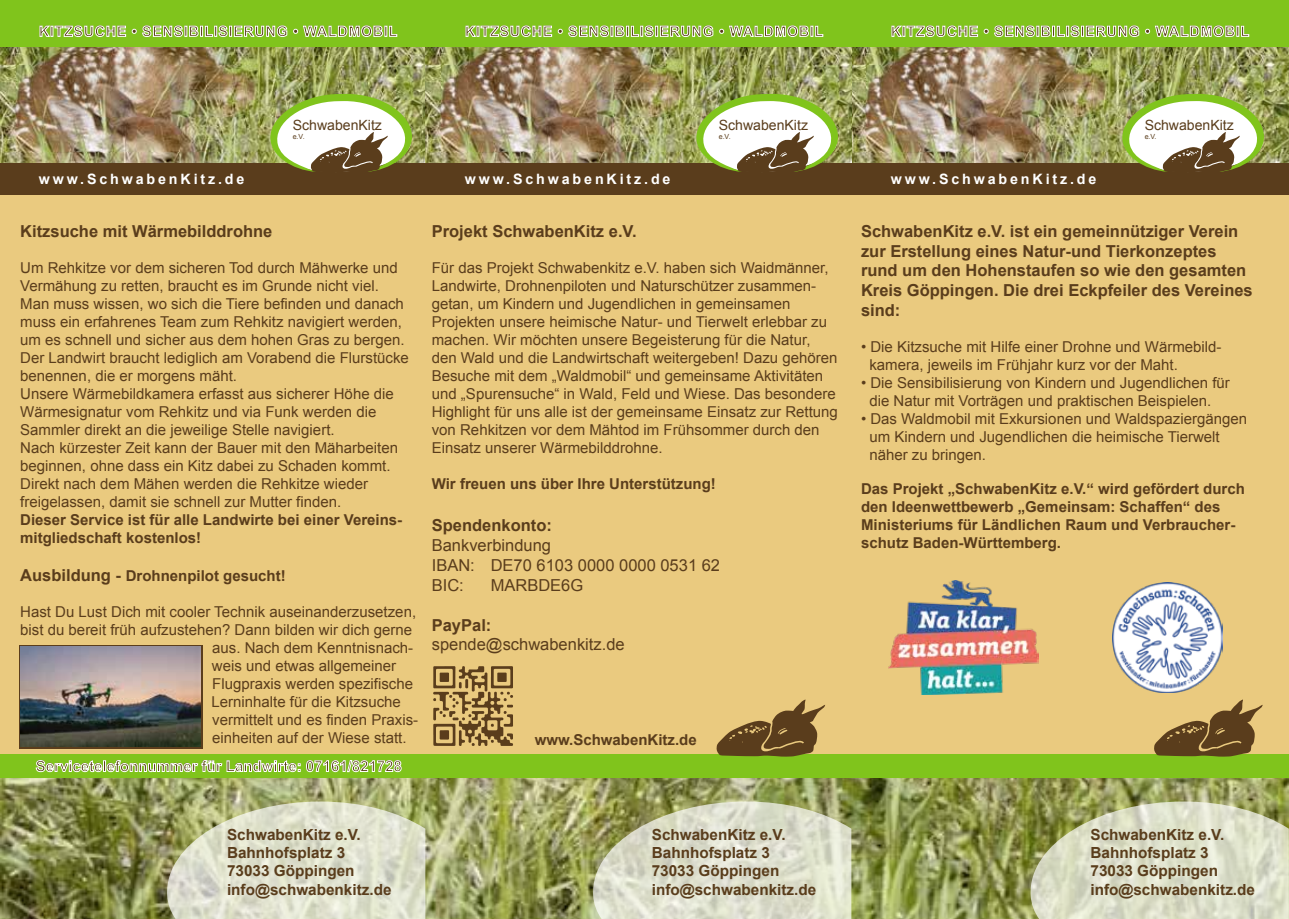
<style>
.page{position:relative;width:1289px;height:919px;background:#fff}
.page>*{position:absolute;margin:0;border:0;box-sizing:border-box;transform-origin:0 0}
.t1{font:700 16.5px/19.8px "Arial";color:#5a3d1c}
.t2{font:16.5px/19.8px "Arial";color:#5a3d1c}
.t3{font:700 15.3px/18.3px "Arial";color:#5a3d1c}
.t4{font:15px/18px "Arial";color:#5a3d1c}
.t5{font:700 15px/18px "Arial";color:#5a3d1c}
.t6{font:700 14.25px "Arial";letter-spacing:.05em;color:#5a3d1c}
.t7{font:700 14.25px "Arial";letter-spacing:.2em;color:#fff}
.t8{font:14.1px "Arial";color:#5a3d1c}
.t9{font:7.05px "Arial";color:#5a3d1c}
.s1{font-weight:700}
.s2{font-size:16.5px}
</style>
<div class="page">
<div style="left:0;top:0;width:1288px;height:918px;background:#eaca7f"></div>
<img style="left:0;top:771px;width:1287px;height:147px">
<img style="left:0;top:46px;width:1288px;height:118px">
<div style="left:850px;top:0;width:438px;height:46px;background:#80c41c"></div>
<div style="left:1px;top:754px;width:1287px;height:23px;background:#80c41c"></div>
<div style="left:850px;top:164px;width:438px;height:31px;background:#5a3d1c"></div>
<svg style="left:1122px;top:94px;width:141px;height:78px;background:#bcc299"></svg>
<svg style="left:891px;top:26px;width:97px;height:11px"></svg>
<svg style="left:994px;top:26px;width:145px;height:11px"></svg>
<svg style="left:1145px;top:25px;width:104px;height:12px"></svg>
<div style="left:425px;top:0;width:425px;height:46px;background:#80c41c"></div>
<div style="left:425px;top:164px;width:425px;height:31px;background:#5a3d1c"></div>
<svg style="left:696px;top:94px;width:142px;height:78px;background:#bcc299"></svg>
<svg style="left:465px;top:26px;width:87px;height:11px"></svg>
<svg style="left:558px;top:29px;width:4px;height:5px"></svg>
<svg style="left:568px;top:26px;width:145px;height:11px"></svg>
<svg style="left:719px;top:25px;width:104px;height:12px"></svg>
<div style="left:0;top:0;width:425px;height:46px;background:#80c41c"></div>
<div style="left:0;top:164px;width:425px;height:31px;background:#5a3d1c"></div>
<svg style="left:270px;top:94px;width:142px;height:78px;background:#bcc299"></svg>
<svg style="left:40px;top:26px;width:86px;height:11px"></svg>
<svg style="left:132px;top:26px;width:155px;height:11px"></svg>
<svg style="left:293px;top:25px;width:104px;height:12px"></svg>
<img style="left:1112px;top:582px;width:110px;height:110px">
<img style="left:888px;top:581px;width:150px;height:113px">
<svg style="left:1154px;top:699px;width:108px;height:57px"></svg>
<svg style="left:433px;top:666px;width:80px;height:80px"></svg>
<svg style="left:1030px;top:801px;width:258px;height:117px;background:#d0d3b7"></svg>
<svg style="left:716px;top:699px;width:109px;height:57px"></svg>
<svg style="left:593px;top:801px;width:258px;height:117px;background:#d3d4bc"></svg>
<svg style="left:167px;top:801px;width:258px;height:117px;background:#d6d8c0"></svg>
<svg style="left:19px;top:645px;width:183px;height:103px"></svg>
<img style="left:21px;top:646px;width:179px;height:100px">
<svg style="left:36px;top:760px;width:264px;height:12px"></svg>
<svg style="left:306px;top:760px;width:95px;height:12px"></svg>
<p class="t6" style="left:39px;top:23px;width:360px">KITZSUCHE • SENSIBILISIERUNG • WALDMOBIL</p>
<p class="t6" style="left:465px;top:23px;width:360px">KITZSUCHE • SENSIBILISIERUNG • WALDMOBIL</p>
<p class="t6" style="left:890px;top:23px;width:360px">KITZSUCHE • SENSIBILISIERUNG • WALDMOBIL</p>
<p class="t7" style="left:39px;top:171px;width:207px">www.SchwabenKitz.de</p>
<p class="t8" style="left:293px;top:116px;width:91px">SchwabenKitz</p>
<p class="t9" style="left:293px;top:132px;width:13px">e.V.</p>
<p class="t7" style="left:465px;top:171px;width:207px">www.SchwabenKitz.de</p>
<p class="t8" style="left:718px;top:116px;width:91px">SchwabenKitz</p>
<p class="t9" style="left:718px;top:132px;width:13px">e.V.</p>
<p class="t7" style="left:890px;top:171px;width:207px">www.SchwabenKitz.de</p>
<p class="t8" style="left:1144px;top:116px;width:91px">SchwabenKitz</p>
<p class="t9" style="left:1144px;top:132px;width:13px">e.V.</p>
<p class="t1" style="left:20px;top:221px;width:254px">Kitzsuche mit Wärmebilddrohne</p>
<p class="t4" style="left:20px;top:259px;width:390px">Um Rehkitze vor dem sicheren Tod durch Mähwerke und Vermähung zu retten, braucht es im Grunde nicht viel.<br>Man muss wissen, wo sich die Tiere befinden und danach muss ein erfahrenes Team zum Rehkitz navigiert werden, um es schnell und sicher aus dem hohen Gras zu bergen.<br>Der Landwirt braucht lediglich am Vorabend die Flurstücke benennen, die er morgens mäht.<br>Unsere Wärmebildkamera erfasst aus sicherer Höhe die Wärmesignatur vom Rehkitz und via Funk werden die Sammler direkt an die jeweilige Stelle navigiert.<br>Nach kürzester Zeit kann der Bauer mit den Mäharbeiten beginnen, ohne dass ein Kitz dabei zu Schaden kommt.<br>Direkt nach dem Mähen werden die Rehkitze wieder freigelassen, damit sie schnell zur Mutter finden.<br><span class="s1">Dieser Service ist für alle Landwirte bei einer Vereins&shy;mitgliedschaft kostenlos!</span></p>
<p class="t5" style="left:20px;top:566px;width:267px"><span class="s2">Ausbildung -</span> Drohnenpilot gesucht!</p>
<p class="t4" style="left:20px;top:602px;width:397px">Hast Du Lust Dich mit cooler Technik auseinanderzusetzen,</p>
<p class="t4" style="left:20px;top:620px;width:393px">bist du bereit früh aufzustehen? Dann bilden wir dich gerne</p>
<p class="t4" style="left:212px;top:638px;width:202px">aus. Nach dem Kenntnisnach-</p>
<p class="t4" style="left:212px;top:656px;width:186px">weis und etwas allgemeiner</p>
<p class="t4" style="left:212px;top:674px;width:202px">Flugpraxis werden spezifische</p>
<p class="t4" style="left:211px;top:692px;width:191px">Lerninhalte für die Kitzsuche</p>
<p class="t4" style="left:212px;top:710px;width:207px">vermittelt und es finden Praxis-</p>
<p class="t4" style="left:212px;top:728px;width:196px">einheiten auf der Wiese statt.</p>
<p class="t5" style="left:36px;top:757px;width:367px">Servicetelefonnummer für Landwirte: 07161/821728</p>
<p class="t1" style="left:432px;top:221px;width:206px">Projekt SchwabenKitz e.V.</p>
<p class="t4" style="left:432px;top:259px;width:407px">Für das Projekt Schwabenkitz e.V. haben sich Waidmänner, Landwirte, Drohnenpiloten und Naturschützer zusammen&shy;getan, um Kindern und Jugendlichen in gemeinsamen Projekten unsere heimische Natur- und Tierwelt erlebbar zu machen. Wir möchten unsere Begeisterung für die Natur, den Wald und die Landwirtschaft weitergeben! Dazu gehören Besuche mit dem „Waldmobil“ und gemeinsame Aktivitäten und „Spurensuche“ in Wald, Feld und Wiese. Das besondere Highlight für uns alle ist der gemeinsame Einsatz zur Rettung von Rehkitzen vor dem Mähtod im Frühsommer durch den Einsatz unserer Wärmebilddrohne.</p>
<p class="t5" style="left:432px;top:474px;width:286px">Wir freuen uns über Ihre Unterstützung!</p>
<p class="t5" style="left:861px;top:480px;width:385px">Das Projekt „SchwabenKitz e.V.“ wird gefördert durch den Ideenwettbewerb „Gemeinsam: Schaffen“ des Ministeriums für Ländlichen Raum und Verbraucher&shy;schutz Baden-Württemberg.</p>
<p class="t1" style="left:861px;top:221px;width:393px">SchwabenKitz e.V. ist ein gemeinnütziger Verein zur Erstellung eines Natur-und Tierkonzeptes rund um den Hohenstaufen so wie den gesamten Kreis Göppingen. Die drei Eckpfeiler des Vereines sind:</p>
<p class="t4" style="left:869px;top:338px;width:354px;text-indent:-8px">• Die Kitzsuche mit Hilfe einer Drohne und Wärmebild&shy;kamera, jeweils im Frühjahr kurz vor der Maht.</p>
<p class="t4" style="left:869px;top:374px;width:362px;text-indent:-8px">• Die Sensibilisierung von Kindern und Jugendlichen für die Natur mit Vorträgen und praktischen Beispielen.</p>
<p class="t4" style="left:869px;top:410px;width:379px;text-indent:-8px">• Das Waldmobil mit Exkursionen und Waldspaziergängen um Kindern und Jugendlichen die heimische Tierwelt näher zu bringen.</p>
<p class="t2" style="left:432px;top:516px;width:290px"><span class="s1">Spendenkonto:<br></span>Bankverbindung<br>IBAN: DE70 6103 0000 0000 0531 62<br>BIC:</p>
<p class="t2" style="left:490px;top:575px;width:94px">MARBDE6G</p>
<p class="t2" style="left:432px;top:615px;width:194px"><span class="s1">PayPal: </span>spende@schwabenkitz.de</p>
<p class="t5" style="left:534px;top:731px;width:163px">www.SchwabenKitz.de</p>
<p class="t3" style="left:227px;top:825px;width:166px">SchwabenKitz e.V.<br>Bahnhofsplatz 3<br>73033 Göppingen info@schwabenkitz.de</p>
<p class="t3" style="left:651px;top:825px;width:166px">SchwabenKitz e.V.<br>Bahnhofsplatz 3<br>73033 Göppingen info@schwabenkitz.de</p>
<p class="t3" style="left:1090px;top:825px;width:166px">SchwabenKitz e.V.<br>Bahnhofsplatz 3<br>73033 Göppingen info@schwabenkitz.de</p>
</div>
